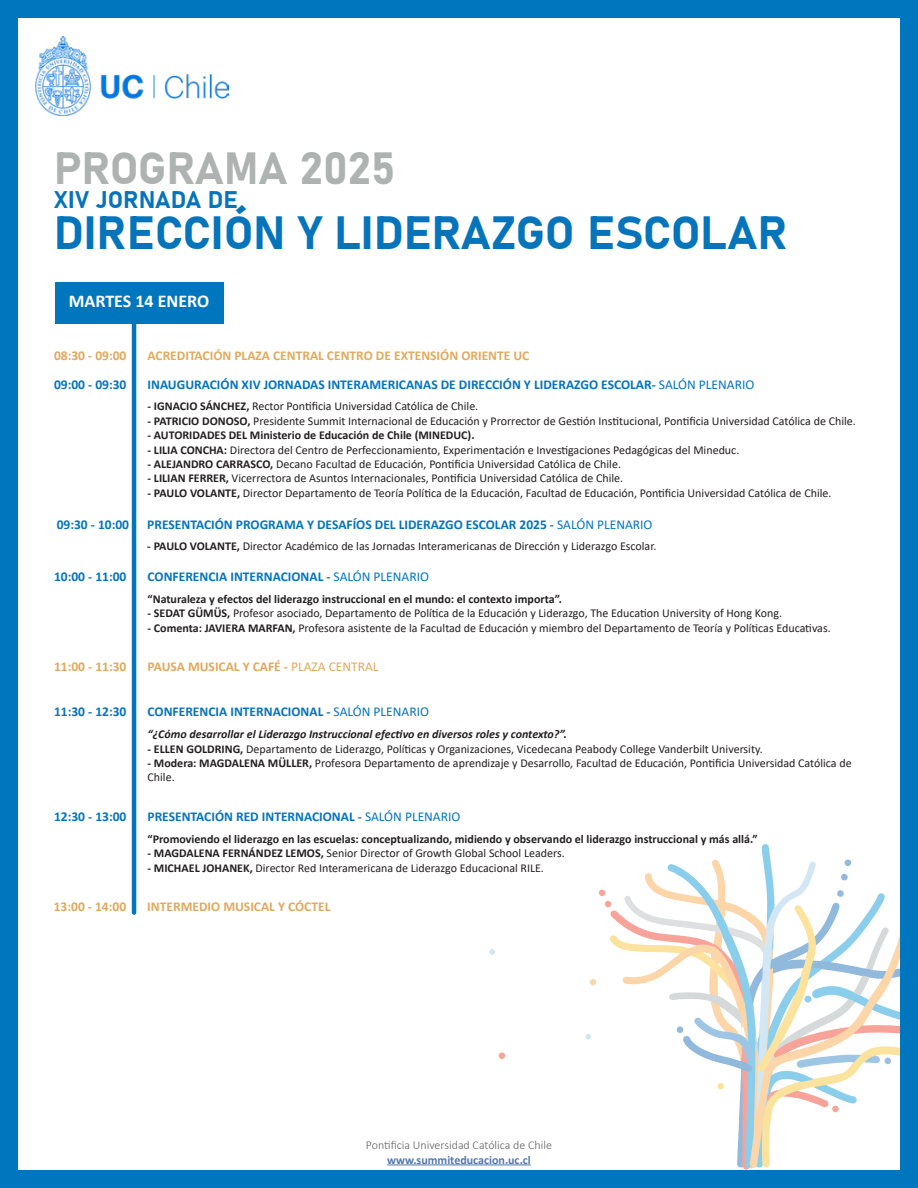
<style>
.page{position:relative;width:918px;height:1188px;background:#fff}
.page>*{position:absolute;margin:0;border:0;box-sizing:border-box;transform-origin:0 0}
.t1{font:46.5px "Bahnschrift";letter-spacing:-.005em;color:#0674bb}
.t2{font:45px "Bahnschrift";letter-spacing:-.01em;color:#aeb3b2}
.t3{font:24px "Bahnschrift";color:#0674bb}
.t4{font:700 18px "Calibri";color:#fff}
.t5{font:700 13.5px "Calibri";color:#0574bc}
.t6{font:700 13.5px "Calibri";color:#e0a95c}
.t7{font:700 13.5px "Calibri";color:#e1aa5c}
.t8{font:12px/14.4px "Calibri";color:#231f20}
.t9{font:700 12px "Calibri";color:#231f20}
.t10{font:italic 700 12px "Calibri";color:#231f20}
.t11{font:300 12px "Calibri";color:#5f5f62}
.t12{font:700 12px "Calibri";color:#5376af}
.s1{font-weight:400}
.s2{font-weight:700}
</style>
<div class="page">
<div style="left:499px;top:1052px;width:6px;height:7px;background:#f7a599;border-radius:50%"></div>
<div style="left:590px;top:979px;width:6px;height:7px;background:#fcd6aa;border-radius:50%"></div>
<svg style="left:585px;top:1034px;width:6px;height:6px"></svg>
<svg style="left:489px;top:949px;width:6px;height:6px"></svg>
<svg style="left:599px;top:844px;width:300px;height:325px"></svg>
<div style="left:805px;top:996px;width:6px;height:7px;background:#8cceec;border-radius:50%"></div>
<img style="left:35px;top:37px;width:194px;height:78px">
<div style="left:0;top:0;width:918px;height:1188px;border:18px solid #0076be"></div>
<hr style="left:387px;top:1165px;width:144px;height:1px;background:#5376af">
<div style="left:55px;top:282px;width:169px;height:41px;background:#0076be"></div>
<hr style="left:132px;top:322px;width:4px;height:591px;background:#0574bc">
<p class="t2" style="left:54px;top:134px;width:343px">PROGRAMA 2025</p>
<p class="t1" style="left:54px;top:197px;width:735px">DIRECCIÓN Y LIDERAZGO ESCOLAR</p>
<p class="t3" style="left:54px;top:181px;width:185px">XIV JORNADA DE</p>
<p class="t4" style="left:69px;top:288px;width:142px">MARTES 14 ENERO</p>
<p class="t6" style="left:54px;top:346px;width:74px">08:30 - 09:00</p>
<p class="t7" style="left:148px;top:346px;width:383px">ACREDITACIÓN PLAZA CENTRAL CENTRO DE EXTENSIÓN ORIENTE UC</p>
<p class="t5" style="left:54px;top:375px;width:74px">09:00 - 09:30</p>
<p class="t5" style="left:148px;top:375px;width:608px">INAUGURACIÓN XIV JORNADAS INTERAMERICANAS DE DIRECCIÓN Y LIDERAZGO ESCOLAR- <span class="s1">SALÓN PLENARIO</span></p>
<p class="t8" style="left:148px;top:399px;width:332px"><span class="s2">- IGNACIO SÁNCHEZ,</span> Rector Pontificia Universidad Católica de Chile.</p>
<p class="t8" style="left:148px;top:413px;width:710px"><span class="s2">- PATRICIO DONOSO,</span> Presidente Summit Internacional de Educación y Prorrector de Gestión Institucional, Pontificia Universidad Católica de Chile.</p>
<p class="t9" style="left:148px;top:427px;width:329px">- AUTORIDADES DEL Ministerio de Educación de Chile (MINEDUC).</p>
<p class="t8" style="left:148px;top:442px;width:593px"><span class="s2">- LILIA CONCHA:</span> Directora del Centro de Perfeccionamiento, Experimentación e Investigaciones Pedagógicas del Mineduc.</p>
<p class="t8" style="left:148px;top:457px;width:475px"><span class="s2">- ALEJANDRO CARRASCO,</span> Decano Facultad de Educación, Pontificia Universidad Católica de Chile.</p>
<p class="t8" style="left:148px;top:471px;width:477px"><span class="s2">- LILIAN FERRER,</span> Vicerrectora de Asuntos Internacionales, Pontificia Universidad Católica de Chile.</p>
<p class="t8" style="left:148px;top:485px;width:685px"><span class="s2">- PAULO VOLANTE,</span> Director Departamento de Teoría Política de la Educación, Facultad de Educación, Pontificia Universidad Católica de Chile.</p>
<p class="t5" style="left:57px;top:515px;width:74px">09:30 - 10:00</p>
<p class="t5" style="left:147px;top:515px;width:507px">PRESENTACIÓN PROGRAMA Y DESAFÍOS DEL LIDERAZGO ESCOLAR 2025 - <span class="s1">SALÓN PLENARIO</span></p>
<p class="t8" style="left:147px;top:539px;width:511px"><span class="s2">- PAULO VOLANTE,</span> Director Académico de las Jornadas Interamericanas de Dirección y Liderazgo Escolar.</p>
<p class="t5" style="left:54px;top:567px;width:74px">10:00 - 11:00</p>
<p class="t5" style="left:148px;top:567px;width:283px">CONFERENCIA INTERNACIONAL - <span class="s1">SALÓN PLENARIO</span></p>
<p class="t9" style="left:148px;top:591px;width:416px">“Naturaleza y efectos del liderazgo instruccional en el mundo: el contexto importa”.</p>
<p class="t8" style="left:148px;top:606px;width:636px"><span class="s2">- SEDAT GÜMÜS,</span> Profesor asociado, Departamento de Política de la Educación y Liderazgo, The Education University of Hong Kong.</p>
<p class="t8" style="left:148px;top:620px;width:685px"><span class="s2">- Comenta: JAVIERA MARFAN,</span> Profesora asistente de la Facultad de Educación y miembro del Departamento de Teoría y Políticas Educativas.</p>
<p class="t6" style="left:54px;top:656px;width:74px">11:00 - 11:30</p>
<p class="t6" style="left:148px;top:656px;width:233px">PAUSA MUSICAL Y CAFÉ - <span class="s1">PLAZA CENTRAL</span></p>
<p class="t5" style="left:54px;top:702px;width:74px">11:30 - 12:30</p>
<p class="t5" style="left:148px;top:702px;width:283px">CONFERENCIA INTERNACIONAL - <span class="s1">SALÓN PLENARIO</span></p>
<p class="t10" style="left:148px;top:726px;width:421px">“¿Cómo desarrollar el Liderazgo Instruccional efectivo en diversos roles y contexto?”.</p>
<p class="t8" style="left:148px;top:741px;width:617px"><span class="s2">- ELLEN GOLDRING,</span> Departamento de Liderazgo, Políticas y Organizaciones, Vicedecana Peabody College Vanderbilt University.</p>
<p class="t8" style="left:148px;top:756px;width:706px"><span class="s2">- Modera: MAGDALENA MÜLLER,</span> Profesora Departamento de aprendizaje y Desarrollo, Facultad de Educación, Pontificia Universidad Católica de<br>Chile.</p>
<p class="t5" style="left:54px;top:807px;width:74px">12:30 - 13:00</p>
<p class="t5" style="left:148px;top:807px;width:314px">PRESENTACIÓN RED INTERNACIONAL - <span class="s1">SALÓN PLENARIO</span></p>
<p class="t9" style="left:148px;top:830px;width:612px">“Promoviendo el liderazgo en las escuelas: conceptualizando, midiendo y observando el liderazgo instruccional y más allá.”</p>
<p class="t8" style="left:148px;top:846px;width:419px"><span class="s2">- MAGDALENA FERNÁNDEZ LEMOS,</span> Senior Director of Growth Global School Leaders.</p>
<p class="t8" style="left:148px;top:860px;width:398px"><span class="s2">- MICHAEL JOHANEK,</span> Director Red Interamericana de Liderazgo Educacional RILE.</p>
<p class="t6" style="left:54px;top:897px;width:74px">13:00 - 14:00</p>
<p class="t6" style="left:147px;top:897px;width:185px">INTERMEDIO MUSICAL Y CÓCTEL</p>
<p class="t11" style="left:366px;top:1138px;width:188px">Pontificia Universidad Católica de Chile</p>
<p class="t12" style="left:387px;top:1151px;width:145px">www.summiteducacion.uc.cl</p>
</div>
